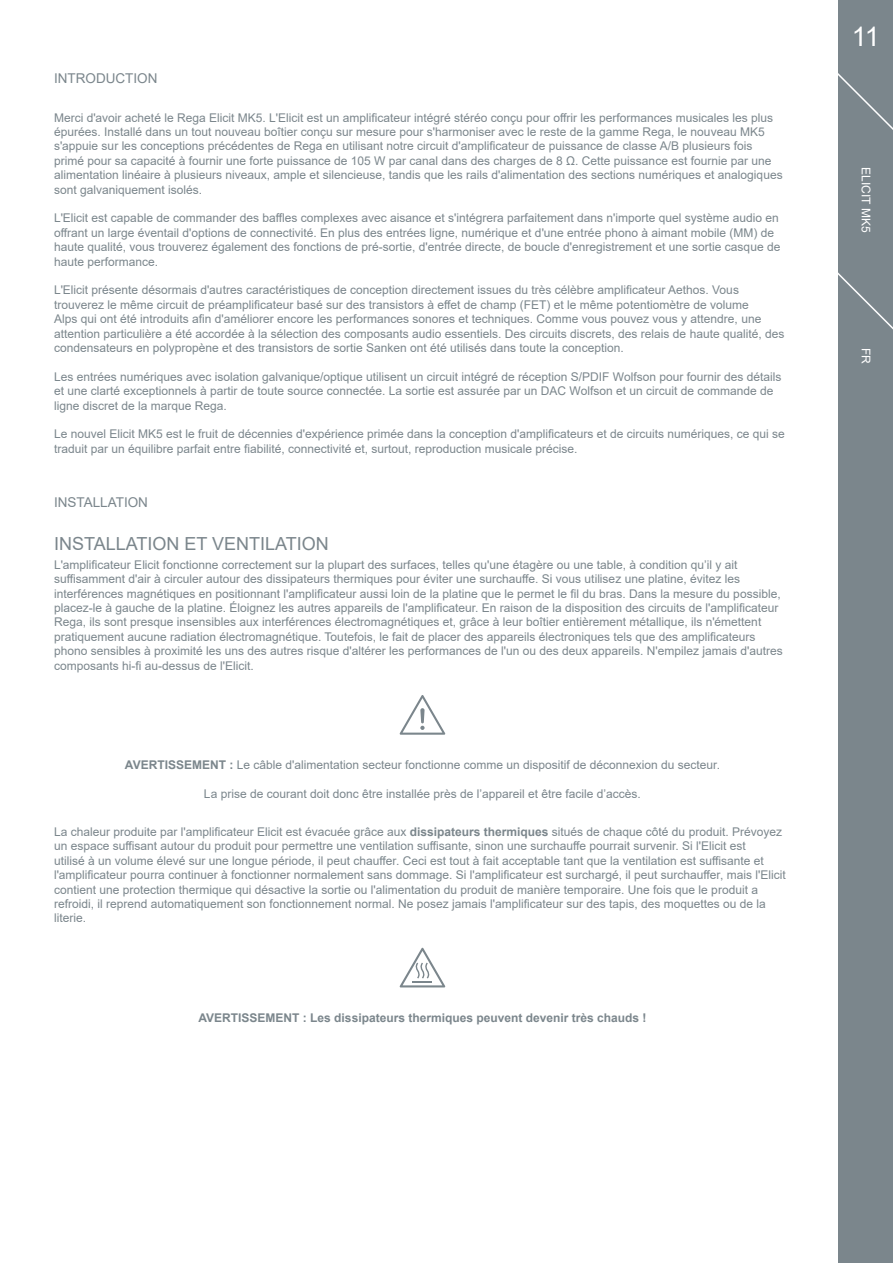
<style>
.page{position:relative;width:893px;height:1263px;background:#fff}
.page>*{position:absolute;margin:0;border:0;box-sizing:border-box;transform-origin:0 0}
.t1{font:27px "Arial";color:#fff}
.t2{font:18px "Arial";color:#7b868c}
.t3{font:13.5px "Arial";color:#7b868c}
.t4{font:12px/14.4px "Arial";color:#7b868c}
.t5{font:700 12px "Arial";color:#7b868c}
.t6{font:12px "Arial";color:#fff}
.s1{font-weight:700}
</style>
<div class="page">
<div style="left:839px;top:0;width:54px;height:1263px;background:#7b868c"></div>
<svg style="left:838px;top:71px;width:55px;height:75px"></svg>
<svg style="left:838px;top:270px;width:55px;height:75px"></svg>
<svg style="left:400px;top:695px;width:45px;height:40px"></svg>
<svg style="left:400px;top:948px;width:45px;height:39px"></svg>
<p class="t3" style="left:54px;top:69px;width:105px">INTRODUCTION</p>
<p class="t4" style="left:54px;top:110px;width:730px">Merci d'avoir acheté le Rega Elicit MK5. L'Elicit est un amplificateur intégré stéréo conçu pour offrir les performances musicales les plus épurées. Installé dans un tout nouveau boîtier conçu sur mesure pour s'harmoniser avec le reste de la gamme Rega, le nouveau MK5 s'appuie sur les conceptions précédentes de Rega en utilisant notre circuit d'amplificateur de puissance de classe A/B plusieurs fois primé pour sa capacité à fournir une forte puissance de 105 W par canal dans des charges de 8 Ω. Cette puissance est fournie par une alimentation linéaire à plusieurs niveaux, ample et silencieuse, tandis que les rails d'alimentation des sections numériques et analogiques sont galvaniquement isolés.</p>
<p class="t4" style="left:54px;top:211px;width:728px">L'Elicit est capable de commander des baffles complexes avec aisance et s'intégrera parfaitement dans n'importe quel système audio en offrant un large éventail d'options de connectivité. En plus des entrées ligne, numérique et d'une entrée phono à aimant mobile (MM) de haute qualité, vous trouverez également des fonctions de pré-sortie, d'entrée directe, de boucle d'enregistrement et une sortie casque de haute performance.</p>
<p class="t4" style="left:54px;top:283px;width:732px">L'Elicit présente désormais d'autres caractéristiques de conception directement issues du très célèbre amplificateur Aethos. Vous trouverez le même circuit de préamplificateur basé sur des transistors à effet de champ (FET) et le même potentiomètre de volume<br>Alps qui ont été introduits afin d'améliorer encore les performances sonores et techniques. Comme vous pouvez vous y attendre, une attention particulière a été accordée à la sélection des composants audio essentiels. Des circuits discrets, des relais de haute qualité, des condensateurs en polypropène et des transistors de sortie Sanken ont été utilisés dans toute la conception.</p>
<p class="t4" style="left:54px;top:369px;width:729px">Les entrées numériques avec isolation galvanique/optique utilisent un circuit intégré de réception S/PDIF Wolfson pour fournir des détails et une clarté exceptionnels à partir de toute source connectée. La sortie est assurée par un DAC Wolfson et un circuit de commande de ligne discret de la marque Rega.</p>
<p class="t4" style="left:54px;top:427px;width:732px">Le nouvel Elicit MK5 est le fruit de décennies d'expérience primée dans la conception d'amplificateurs et de circuits numériques, ce qui se traduit par un équilibre parfait entre fiabilité, connectivité et, surtout, reproduction musicale précise.</p>
<p class="t3" style="left:54px;top:493px;width:96px">INSTALLATION</p>
<h2 class="t2" style="left:54px;top:531px;width:276px">INSTALLATION ET VENTILATION</h2>
<p class="t4" style="left:54px;top:557px;width:730px">L'amplificateur Elicit fonctionne correctement sur la plupart des surfaces, telles qu'une étagère ou une table, à condition qu’il y ait suffisamment d'air à circuler autour des dissipateurs thermiques pour éviter une surchauffe. Si vous utilisez une platine, évitez les interférences magnétiques en positionnant l'amplificateur aussi loin de la platine que le permet le fil du bras. Dans la mesure du possible, placez-le à gauche de la platine. Éloignez les autres appareils de l'amplificateur. En raison de la disposition des circuits de l'amplificateur Rega, ils sont presque insensibles aux interférences électromagnétiques et, grâce à leur boîtier entièrement métallique, ils n'émettent pratiquement aucune radiation électromagnétique. Toutefois, le fait de placer des appareils électroniques tels que des amplificateurs phono sensibles à proximité les uns des autres risque d'altérer les performances de l'un ou des deux appareils. N'empilez jamais d'autres composants hi-fi au-dessus de l'Elicit.</p>
<p class="t4" style="left:125px;top:757px;width:597px"><span class="s1">AVERTISSEMENT :</span> Le câble d'alimentation secteur fonctionne comme un dispositif de déconnexion du secteur.</p>
<p class="t4" style="left:204px;top:786px;width:438px">La prise de courant doit donc être installée près de l’appareil et être facile d’accès.</p>
<p class="t4" style="left:54px;top:824px;width:733px">La chaleur produite par l'amplificateur Elicit est évacuée grâce aux <span class="s1">dissipateurs thermiques</span> situés de chaque côté du produit. Prévoyez un espace suffisant autour du produit pour permettre une ventilation suffisante, sinon une surchauffe pourrait survenir. Si l'Elicit est<br>utilisé à un volume élevé sur une longue période, il peut chauffer. Ceci est tout à fait acceptable tant que la ventilation est suffisante et l'amplificateur pourra continuer à fonctionner normalement sans dommage. Si l'amplificateur est surchargé, il peut surchauffer, mais l'Elicit contient une protection thermique qui désactive la sortie ou l'alimentation du produit de manière temporaire. Une fois que le produit a refroidi, il reprend automatiquement son fonctionnement normal. Ne posez jamais l'amplificateur sur des tapis, des moquettes ou de la literie.</p>
<p class="t5" style="left:198px;top:1009px;width:449px">AVERTISSEMENT : Les dissipateurs thermiques peuvent devenir très chauds !</p>
<h1 class="t1" style="left:852px;top:18px;width:30px">11</h1>
<p class="t6" style="left:874px;top:167px;width:67px;rotate:90deg">ELICIT MK5</p>
<p class="t6" style="left:874px;top:348px;width:17px;rotate:90deg">FR</p>
</div>
